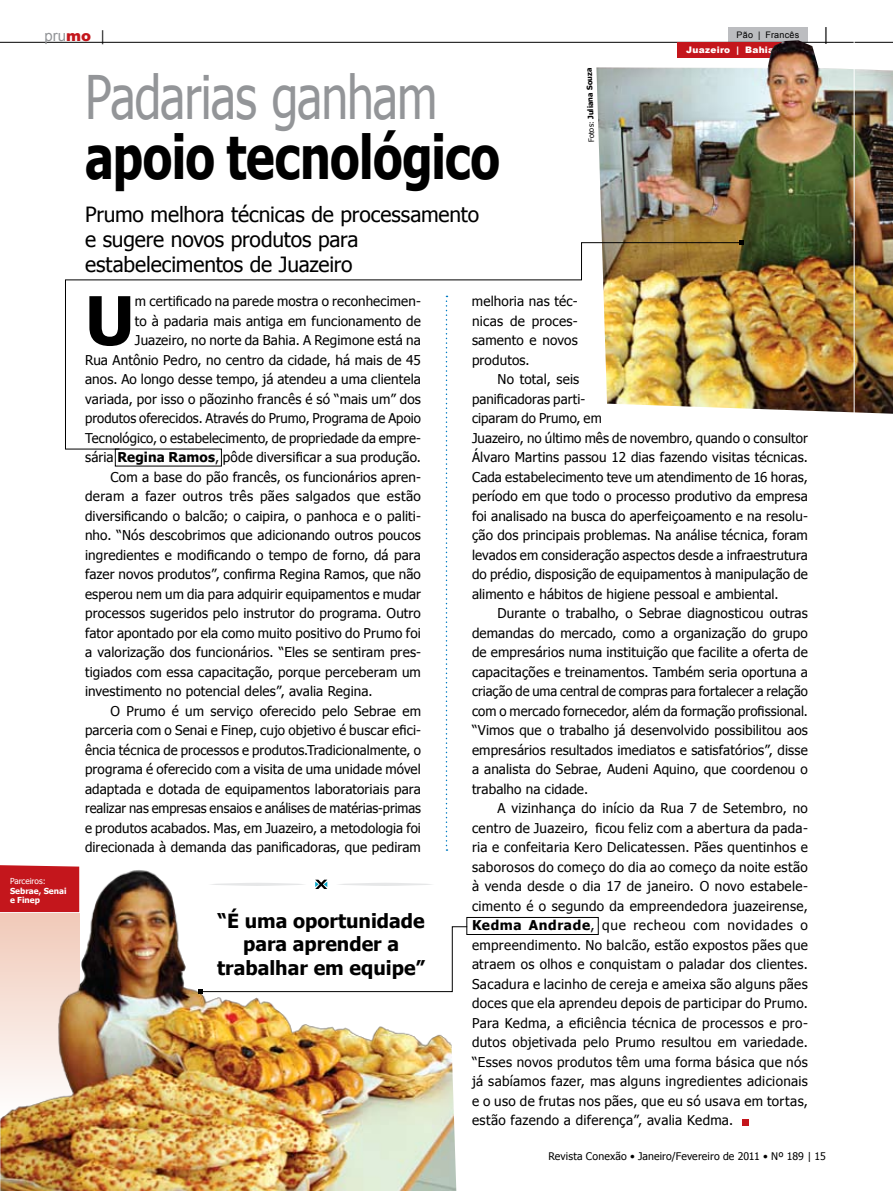
<style>
.page{position:relative;width:893px;height:1191px;background:#fff}
.page>*{position:absolute;margin:0;border:0;box-sizing:border-box;transform-origin:0 0}
.t1{font:700 67.2px "Tahoma";color:#000}
.t2{font:700 60px "Tahoma";letter-spacing:-.015em;color:#000;scale:.8 1}
.t3{font:60px "Tahoma";letter-spacing:-.02em;color:#939598;scale:.8 1}
.t4{font:21px/25.2px "Tahoma";letter-spacing:-.005em;color:#000}
.t5{font:700 19.5px/23.4px "Tahoma";color:#000;text-align:center}
.t6{font:18px "Arial Narrow";color:#000}
.t7{font:15px "Arial";color:#939598}
.t8{font:13.5px/19.5px "Tahoma";letter-spacing:.01em;color:#000;text-align:justify}
.t9{font:13.5px "Tahoma";letter-spacing:.01em;color:#000;scale:.96 1}
.t10{font:10.5px "Tahoma";letter-spacing:.01em;color:#000}
.t11{font:900 9px "Arial";letter-spacing:.035em;color:#fff}
.t12{font:9px "Arial";letter-spacing:.025em;color:#000}
.t13{font:700 8.25px/9.9px "Tahoma";color:#fff}
.t14{font:8.25px "Tahoma";color:#fff}
.t15{font:700 7.5px "Tahoma";color:#000}
.s1{font-weight:900;color:#c4161c}
.s2{font-family:"Arial Narrow";color:#000}
.s3{font-weight:400}
.s4{font-weight:700}
</style>
<div class="page">
<div style="left:728px;top:27px;width:80px;height:15px;background:#bcbdc0"></div>
<hr style="left:0;top:42px;width:893px;height:1px;background:#000">
<div style="left:742px;top:1119px;width:7px;height:6px;background:#c4161c"></div>
<svg style="left:446px;top:449px;width:1px;height:401px"></svg>
<img style="left:0;top:866px;width:456px;height:325px">
<svg style="left:315px;top:879px;width:12px;height:10px"></svg>
<svg style="left:336px;top:882px;width:98px;height:4px"></svg>
<svg style="left:208px;top:882px;width:99px;height:4px"></svg>
<img style="left:596px;top:40px;width:297px;height:374px">
<div style="left:0;top:865px;width:79px;height:47px;background:#c4161c"></div>
<hr style="left:854px;top:0;width:1px;height:1191px;background:#fff">
<svg style="left:198px;top:917px;width:401px;height:76px"></svg>
<svg style="left:739px;top:240px;width:5px;height:5px"></svg>
<svg style="left:115px;top:449px;width:107px;height:17px"></svg>
<svg style="left:65px;top:242px;width:677px;height:207px"></svg>
<p class="t7" style="left:44px;top:25px;width:61px">pru<span class="s1">mo</span> <span class="s2">|</span></p>
<h2 class="t3" style="left:85px;top:57px;width:442px">Padarias ganham</h2>
<h2 class="t2" style="left:85px;top:115px;width:520px">apoio tecnológico</h2>
<h3 class="t4" style="left:85px;top:200px;width:396px">Prumo melhora técnicas de processamento e sugere novos produtos para estabelecimentos de Juazeiro</h3>
<p class="t15" style="left:586px;top:142px;width:76px;rotate:-92deg"><span class="s3">Fotos:</span> Juliana Souza</p>
<p class="t12" style="left:737px;top:29px;width:64px">Pão | Francês</p>
<h3 class="t6" style="left:824px;top:21px;width:5px">|</h3>
<p class="t11" style="left:686px;top:43px;width:90px">Juazeiro | Bahia</p>
<p class="t14" style="left:10px;top:875px;width:37px">Parceiros:</p>
<p class="t13" style="left:10px;top:885px;width:58px">Sebrae, Senai e Finep</p>
<h1 class="t1" style="left:85px;top:273px;width:51px">U</h1>
<p class="t8" style="left:135px;top:291px;width:287px">m certificado na parede mostra o reconhecimen-</p>
<p class="t8" style="left:135px;top:310px;width:287px">to à padaria mais antiga em funcionamento de</p>
<p class="t8" style="left:135px;top:330px;width:287px">Juazeiro, no norte da Bahia. A Regimone está na</p>
<p class="t8" style="left:85px;top:349px;width:337px">Rua Antônio Pedro, no centro da cidade, há mais de 45</p>
<p class="t8" style="left:85px;top:369px;width:337px">anos. Ao longo desse tempo, já atendeu a uma clientela</p>
<p class="t8" style="left:85px;top:388px;width:337px">variada, por isso o pãozinho francês é só “mais um” dos</p>
<p class="t8" style="left:85px;top:408px;width:337px">produtos oferecidos. Através do Prumo, Programa de Apoio</p>
<p class="t8" style="left:85px;top:427px;width:337px">Tecnológico, o estabelecimento, de propriedade da empre-</p>
<p class="t8" style="left:85px;top:447px;width:337px">sária <span class="s4">Regina Ramos</span>, pôde diversificar a sua produção.</p>
<p class="t8" style="left:111px;top:466px;width:312px">Com a base do pão francês, os funcionários apren-</p>
<p class="t8" style="left:85px;top:486px;width:337px">deram a fazer outros três pães salgados que estão</p>
<p class="t8" style="left:85px;top:505px;width:337px">diversificando o balcão; o caipira, o panhoca e o paliti-</p>
<p class="t8" style="left:85px;top:525px;width:337px">nho. “Nós descobrimos que adicionando outros poucos</p>
<p class="t8" style="left:85px;top:544px;width:337px">ingredientes e modificando o tempo de forno, dá para</p>
<p class="t8" style="left:85px;top:564px;width:337px">fazer novos produtos”, confirma Regina Ramos, que não</p>
<p class="t8" style="left:85px;top:583px;width:337px">esperou nem um dia para adquirir equipamentos e mudar</p>
<p class="t8" style="left:85px;top:603px;width:337px">processos sugeridos pelo instrutor do programa. Outro</p>
<p class="t8" style="left:85px;top:622px;width:337px">fator apontado por ela como muito positivo do Prumo foi</p>
<p class="t8" style="left:85px;top:642px;width:337px">a valorização dos funcionários. “Eles se sentiram pres-</p>
<p class="t8" style="left:85px;top:661px;width:337px">tigiados com essa capacitação, porque perceberam um</p>
<p class="t8" style="left:85px;top:681px;width:289px">investimento no potencial deles”, avalia Regina.</p>
<p class="t8" style="left:111px;top:700px;width:312px">O Prumo é um serviço oferecido pelo Sebrae em</p>
<p class="t8" style="left:85px;top:720px;width:337px">parceria com o Senai e Finep, cujo objetivo é buscar efici-</p>
<p class="t8" style="left:85px;top:739px;width:337px">ência técnica de processos e produtos.Tradicionalmente, o</p>
<p class="t8" style="left:85px;top:759px;width:337px">programa é oferecido com a visita de uma unidade móvel</p>
<p class="t8" style="left:85px;top:778px;width:337px">adaptada e dotada de equipamentos laboratoriais para</p>
<p class="t9" style="left:85px;top:799px;width:351px">realizar nas empresas ensaios e análises de matérias-primas</p>
<p class="t8" style="left:85px;top:817px;width:337px">e produtos acabados. Mas, em Juazeiro, a metodologia foi</p>
<p class="t8" style="left:85px;top:837px;width:337px">direcionada à demanda das panificadoras, que pediram</p>
<h3 class="t5" style="left:217px;top:908px;width:209px">“É uma oportunidade para aprender a trabalhar em equipe”</h3>
<p class="t8" style="left:472px;top:291px;width:107px">melhoria nas téc&shy;nicas de proces&shy;samento e novos produtos.</p>
<p class="t8" style="left:472px;top:369px;width:337px;text-align:left;text-indent:26px">No total, seis<br>panificadoras parti-<br>ciparam do Prumo, em<br>Juazeiro, no último mês de novembro, quando o consultor Álvaro Martins passou 12 dias fazendo visitas técnicas.<br>Cada estabelecimento teve um atendimento de 16 horas, período em que todo o processo produtivo da empresa foi analisado na busca do aperfeiçoamento e na resolu&shy;ção dos principais problemas. Na análise técnica, foram levados em consideração aspectos desde a infraestrutura do prédio, disposição de equipamentos à manipulação de alimento e hábitos de higiene pessoal e ambiental.</p>
<p class="t8" style="left:472px;top:603px;width:337px;text-indent:26px">Durante o trabalho, o Sebrae diagnosticou outras demandas do mercado, como a organização do grupo de empresários numa instituição que facilite a oferta de capacitações e treinamentos. Também seria oportuna a criação de uma central de compras para fortalecer a relação com o mercado fornecedor, além da formação profissional. “Vimos que o trabalho já desenvolvido possibilitou aos empresários resultados imediatos e satisfatórios”, disse a analista do Sebrae, Audeni Aquino, que coordenou o trabalho na cidade.</p>
<p class="t8" style="left:472px;top:798px;width:337px;text-indent:26px">A vizinhança do início da Rua 7 de Setembro, no centro de Juazeiro, ficou feliz com a abertura da pada&shy;ria e confeitaria Kero Delicatessen. Pães quentinhos e saborosos do começo do dia ao começo da noite estão à venda desde o dia 17 de janeiro. O novo estabele&shy;cimento é o segundo da empreendedora juazeirense, <span class="s4">Kedma Andrade</span>, que recheou com novidades o empreendimento. No balcão, estão expostos pães que atraem os olhos e conquistam o paladar dos clientes.<br>Sacadura e lacinho de cereja e ameixa são alguns pães doces que ela aprendeu depois de participar do Prumo.<br>Para Kedma, a eficiência técnica de processos e pro&shy;dutos objetivada pelo Prumo resultou em variedade. “Esses novos produtos têm uma forma básica que nós já sabíamos fazer, mas alguns ingredientes adicionais e o uso de frutas nos pães, que eu só usava em tortas, estão fazendo a diferença”, avalia Kedma.</p>
<p class="t10" style="left:548px;top:1148px;width:279px">Revista Conexão • Janeiro/Fevereiro de 2011 • Nº 189 | 15</p>
</div>
